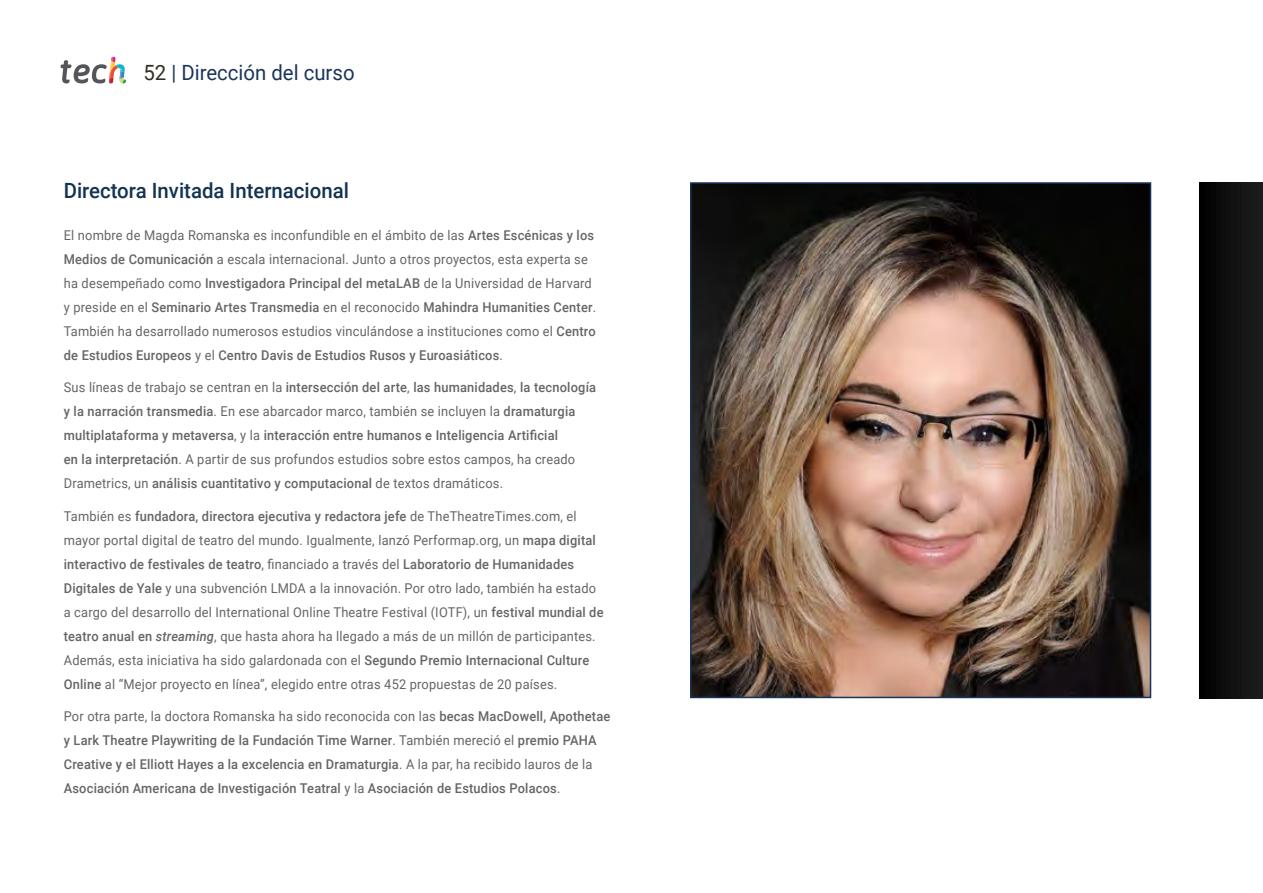
<style>
.page{position:relative;width:1263px;height:893px;background:#fff}
.page>*{position:absolute;margin:0;border:0;box-sizing:border-box;transform-origin:0 0}
.t1{font:500 21px "Roboto";color:#123352}
.t2{font:21px "Roboto";color:#1a355c}
.t3{font:13.5px/24px "Roboto";letter-spacing:.015em;color:#656565;scale:.95 1}
.t4{font:500 13.5px/24px "Roboto";letter-spacing:.015em;color:#656565;scale:.95 1}
.s1{color:#312e20}
.s2{font-weight:500}
.s3{font-weight:400}
.s4{font-weight:500;font-style:italic}
</style>
<div class="page">
<svg style="left:61px;top:57px;width:65px;height:27px"></svg>
<img style="left:693px;top:185px;width:455px;height:510px">
<div style="left:690px;top:182px;width:461px;height:516px;border:2px solid #17355b"></div>
<div style="left:1199px;top:182px;width:64px;height:516px;background:linear-gradient(to right,#000,#1e1e1f)"></div>
<h1 class="t2" style="left:144px;top:57px;width:213px"><span class="s1">52</span> | Dirección del curso</h1>
<h1 class="t1" style="left:64px;top:176px;width:287px">Directora Invitada Internacional</h1>
<p class="t3" style="left:64px;top:222px;width:562px">El nombre de Magda Romanska es inconfundible en el ámbito de las <span class="s2">Artes Escénicas y los Medios de Comunicación</span> a escala internacional. Junto a otros proyectos, esta experta se ha desempeñado como <span class="s2">Investigadora Principal del metaLAB</span> de la Universidad de Harvard y preside en el <span class="s2">Seminario Artes Transmedia</span> en el reconocido <span class="s2">Mahindra Humanities Center</span>.<br>También ha desarrollado numerosos estudios vinculándose a instituciones como el <span class="s2">Centro de Estudios Europeos</span> y el <span class="s2">Centro Davis de Estudios Rusos y Euroasiáticos</span>.</p>
<p class="t4" style="left:64px;top:375px;width:562px"><span class="s3">Sus líneas de trabajo se centran en la</span> intersección del arte<span class="s3">,</span> las humanidades<span class="s3">,</span> la tecnología y la narración transmedia<span class="s3">. En ese abarcador marco, también se incluyen la</span> dramaturgia multiplataforma y metaversa<span class="s3">, y la</span> interacción entre humanos e Inteligencia Artificial<br>en la interpretación<span class="s3">. A partir de sus profundos estudios sobre estos campos, ha creado Drametrics, un</span> análisis cuantitativo y computacional <span class="s3">de textos dramáticos.</span></p>
<p class="t3" style="left:64px;top:503px;width:570px">También es <span class="s2">fundadora, directora ejecutiva y redactora jefe</span> de TheTheatreTimes.com, el mayor portal digital de teatro del mundo. Igualmente, lanzó Performap.org, un <span class="s2">mapa digital interactivo de festivales de teatro</span>, financiado a través del <span class="s2">Laboratorio de Humanidades Digitales de Yale</span> y una subvención LMDA a la innovación. Por otro lado, también ha estado a cargo del desarrollo del International Online Theatre Festival (IOTF), un <span class="s2">festival mundial de teatro anual en</span> <span class="s4">streaming</span>, que hasta ahora ha llegado a más de un millón de participantes.<br>Además, esta iniciativa ha sido galardonada con el <span class="s2">Segundo Premio Internacional Culture Online</span> al “Mejor proyecto en línea”, elegido entre otras 452 propuestas de 20 países.</p>
<p class="t4" style="left:64px;top:704px;width:577px"><span class="s3">Por otra parte, la doctora Romanska ha sido reconocida con las</span> becas MacDowell, Apothetae y Lark Theatre Playwriting de la Fundación Time Warner<span class="s3">. También mereció el</span> premio PAHA Creative y el Elliott Hayes a la excelencia en Dramaturgia<span class="s3">. A la par, ha recibido lauros de la </span>Asociación Americana de Investigación Teatral <span class="s3">y la</span> Asociación de Estudios Polacos<span class="s3">.</span></p>
</div>
